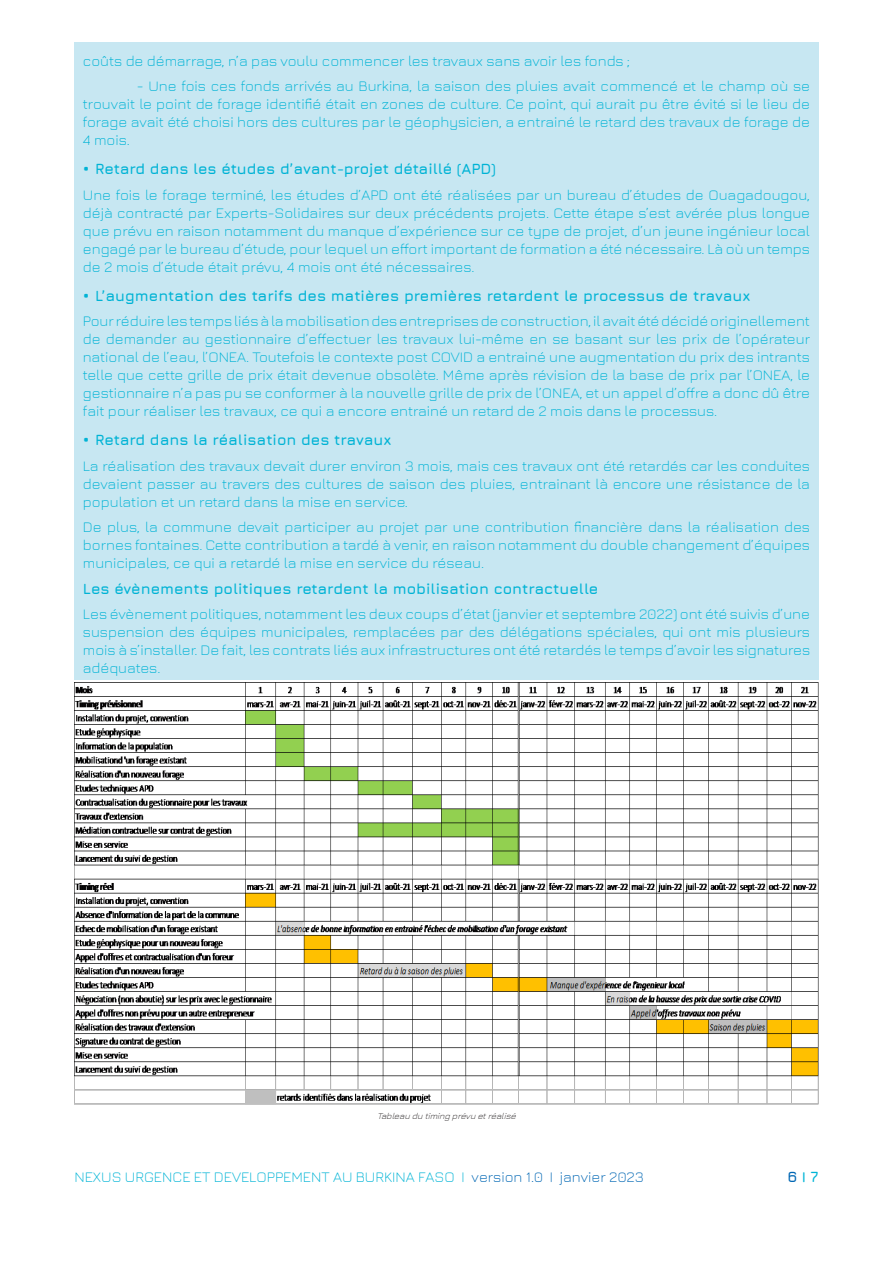
<style>
.page{position:relative;width:893px;height:1263px;background:#fff}
.page>*{position:absolute;margin:0;border:0;box-sizing:border-box;transform-origin:0 0}
.Texte{font:300 15px/18px "Jura";color:#00b3d5;text-align:justify}
.Texte-2{font:700 15px "Jura";color:#00b3d5}
.t1{font:300 15px "Jura";color:#00b4d6}
.t2{font:700 15px "Jura";color:#00b4d6}
.t3{font:italic 300 9px "Jura";color:#231f20}
.s1{font-size:18px}
.s2{color:#0167b4}
</style>
<div class="page">
<div style="left:74px;top:43px;width:745px;height:637px;background:#c7e7f2"></div>
<img style="left:74px;top:683px;width:745px;height:421px">
<p class="Texte" style="left:83px;top:50px;width:549px">coûts de démarrage, n’a pas voulu commencer les travaux sans avoir les fonds ;</p>
<p class="Texte" style="left:83px;top:76px;width:729px;text-indent:54px">- Une fois ces fonds arrivés au Burkina, la saison des pluies avait commencé et le champ où se trouvait le point de forage identifié était en zones de culture. Ce point, qui aurait pu être évité si le lieu de forage avait été choisi hors des cultures par le géophysicien, a entrainé le retard des travaux de forage de 4 mois.</p>
<p class="Texte-2" style="left:83px;top:158px;width:414px"><span class="s1">•</span> Retard dans les études d’avant-projet détaillé (APD)</p>
<p class="Texte" style="left:83px;top:184px;width:729px">Une fois le forage terminé, les études d’APD ont été réalisées par un bureau d’études de Ouagadougou, déjà contracté par Experts-Solidaires sur deux précédents projets. Cette étape s’est avérée plus longue que prévu en raison notamment du manque d’expérience sur ce type de projet, d’un jeune ingénieur local engagé par le bureau d’étude, pour lequel un effort important de formation a été nécessaire. Là où un temps de 2 mois d’étude était prévu, 4 mois ont été nécessaires.</p>
<p class="Texte-2" style="left:83px;top:285px;width:669px"><span class="s1">•</span> L’augmentation des tarifs des matières premières retardent le processus de travaux</p>
<p class="Texte" style="left:83px;top:311px;width:729px">Pour réduire les temps liés à la mobilisation des entreprises de construction, il avait été décidé originellement de demander au gestionnaire d’effectuer les travaux lui-même en se basant sur les prix de l’opérateur national de l’eau, l’ONEA. Toutefois le contexte post COVID a entrainé une augmentation du prix des intrants telle que cette grille de prix était devenue obsolète. Même après révision de la base de prix par l’ONEA, le gestionnaire n’a pas pu se conformer à la nouvelle grille de prix de l’ONEA, et un appel d’offre a donc dû être fait pour réaliser les travaux, ce qui a encore entrainé un retard de 2 mois dans le processus.</p>
<p class="Texte-2" style="left:83px;top:429px;width:310px"><span class="s1">•</span> Retard dans la réalisation des travaux</p>
<p class="Texte" style="left:83px;top:455px;width:729px">La réalisation des travaux devait durer environ 3 mois, mais ces travaux ont été retardés car les conduites devaient passer au travers des cultures de saison des pluies, entrainant là encore une résistance de la population et un retard dans la mise en service.</p>
<p class="Texte" style="left:83px;top:517px;width:729px">De plus, la commune devait participer au projet par une contribution financière dans la réalisation des bornes fontaines. Cette contribution a tardé à venir, en raison notamment du double changement d’équipes municipales, ce qui a retardé la mise en service du réseau.</p>
<p class="Texte-2" style="left:83px;top:578px;width:517px">Les évènements politiques retardent la mobilisation contractuelle</p>
<p class="Texte" style="left:83px;top:604px;width:729px">Les évènement politiques, notamment les deux coups d’état (janvier et septembre 2022) ont été suivis d’une suspension des équipes municipales, remplacées par des délégations spéciales, qui ont mis plusieurs mois à s’installer. De fait, les contrats liés aux infrastructures ont été retardés le temps d’avoir les signatures adéquates.</p>
<p class="t3" style="left:377px;top:1109px;width:143px">Tableaudutimingprévuetréalisé</p>
<p class="t1" style="left:74px;top:1166px;width:571px">NEXUS URGENCE ET DEVELOPPEMENT AU BURKINA FASO І <span class="s2">version 1.0 І janvier 2023</span></p>
<p class="t2" style="left:787px;top:1166px;width:33px"><span class="s2">6</span> І 7</p>
</div>
